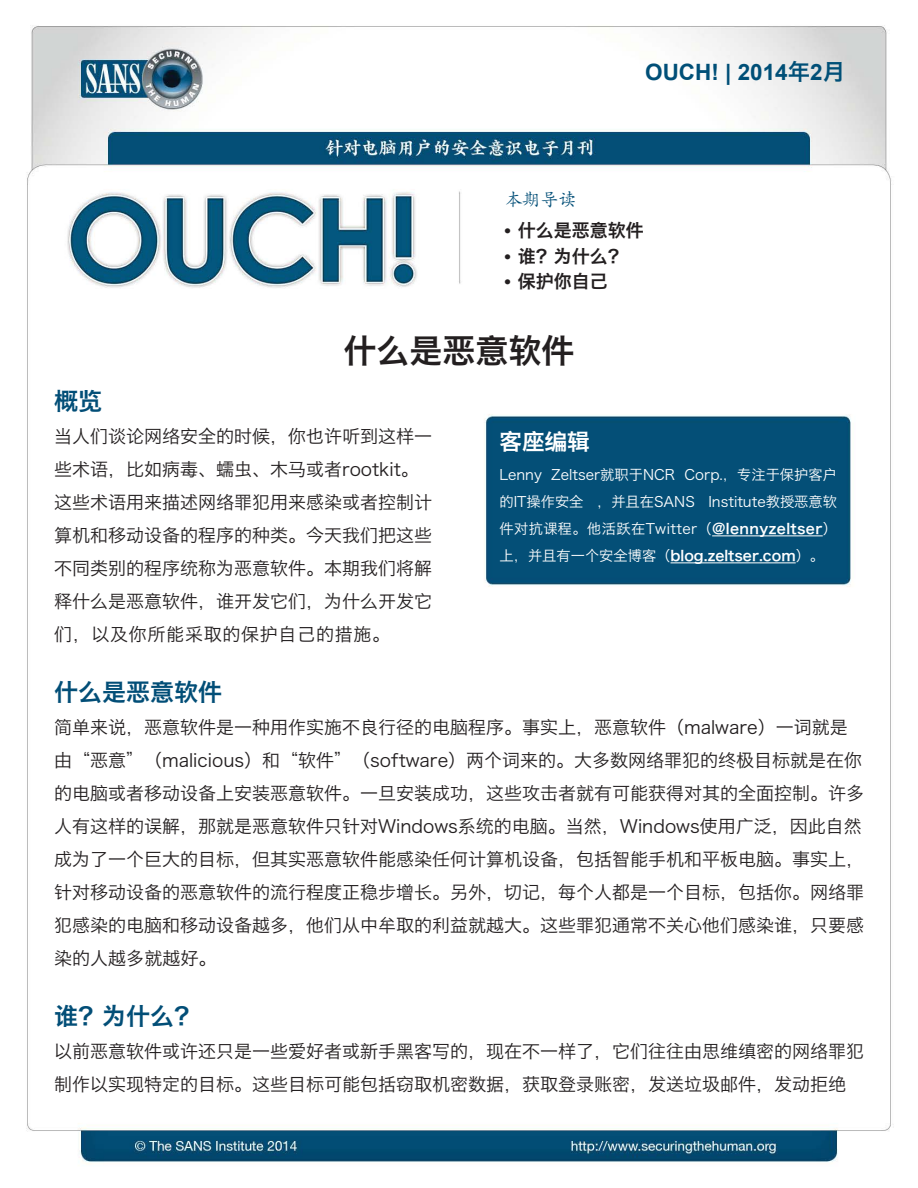
<style>
.page{position:relative;width:918px;height:1188px;background:#fff}
.page>*{position:absolute;margin:0;border:0;box-sizing:border-box;transform-origin:0 0}
.t1{font:33px "Hiragino Sans GB W6";color:#231f20}
.MainText{font:24px "Hiragino Sans GB W6";color:#024e77}
.t2{font:700 22.5px "Arial";color:#004f77}
.t3{font:22.5px "Hiragino Sans GB W6";color:#fff}
.MainText-2{font:18px/33px "Hiragino Sans GB W3";color:#231f20}
.t4{font:18px "Hiragino Sans GB W6";color:#231f20}
.t5{font:18px "Adobe Kaiti Std";color:#024e77}
.t6{font:14.25px/27px "Hiragino Sans GB W3";letter-spacing:.025em;color:#fff}
.t7{font:14.25px "Hiragino Sans GB W3";color:#fff}
.s1{font-family:"Hiragino Sans GB W6";font-weight:400}
.s2{font-family:"Arial";font-weight:700}
.s3{font-family:"Hiragino Sans GB W6"}
</style>
<div class="page">
<img style="left:26px;top:25px;width:865px;height:1139px">
<hr style="left:712px;top:536px;width:111px;height:1px;background:#fff">
<hr style="left:670px;top:563px;width:126px;height:1px;background:#fff">
<p class="t5" style="left:504px;top:188px;width:73px">本期导读</p>
<p class="t2" style="left:645px;top:58px;width:202px">OUCH! | 2014<span class="s1">年月</span>2</p>
<p class="t4" style="left:504px;top:219px;width:141px"><span class="s2">•</span> 什么是恶意软件</p>
<p class="t4" style="left:504px;top:244px;width:123px"><span class="s2">•</span> 谁？为什么?</p>
<p class="t4" style="left:504px;top:270px;width:105px"><span class="s2">•</span> 保护你自己</p>
<p class="t1" style="left:344px;top:329px;width:232px">什么是恶意软件</p>
<p class="MainText" style="left:54px;top:385px;width:49px">概览</p>
<p class="MainText-2" style="left:54px;top:419px;width:379px">当人们谈论网络安全的时候，你也许听到这样一些术语，比如病毒、蠕虫、木马或者rootkit。这些术语用来描述网络罪犯用来感染或者控制计算机和移动设备的程序的种类。今天我们把这些不同类别的程序统称为恶意软件。本期我们将解释什么是恶意软件，谁开发它们，为什么开发它们，以及你所能采取的保护自己的措施。</p>
<p class="MainText" style="left:54px;top:676px;width:169px">什么是恶意软件</p>
<p class="MainText-2" style="left:54px;top:710px;width:811px">简单来说，恶意软件是一种用作实施不良行径的电脑程序。事实上，恶意软件（malware）一词就是由“恶意”（malicious）和“软件”（software）两个词来的。大多数网络罪犯的终极目标就是在你的电脑或者移动设备上安装恶意软件。一旦安装成功，这些攻击者就有可能获得对其的全面控制。许多人有这样的误解，那就是恶意软件只针对Windows系统的电脑。当然，Windows使用广泛，因此自然成为了一个巨大的目标，但其实恶意软件能感染任何计算机设备，包括智能手机和平板电脑。事实上，针对移动设备的恶意软件的流行程度正稳步增长。另外，切记，每个人都是一个目标，包括你。网络罪犯感染的电脑和移动设备越多，他们从中牟取的利益就越大。这些罪犯通常不关心他们感染谁，只要感染的人越多就越好。</p>
<p class="MainText" style="left:54px;top:1000px;width:145px">谁？为什么?</p>
<p class="MainText-2" style="left:54px;top:1034px;width:811px">以前恶意软件或许还只是一些爱好者或新手黑客写的，现在不一样了，它们往往由思维缜密的网络罪犯制作以实现特定的目标。这些目标可能包括窃取机密数据，获取登录账密，发送垃圾邮件，发动拒绝</p>
<p class="t3" style="left:500px;top:427px;width:91px">客座编辑</p>
<p class="t7" style="left:685px;top:466px;width:154px">Corp.，专注于保护客户</p>
<p class="t7" style="left:551px;top:466px;width:125px">Zeltser就职于NCR</p>
<p class="t7" style="left:500px;top:466px;width:44px">Lenny</p>
<p class="t6" style="left:500px;top:488px;width:339px">的IT操作安全<br>件对抗课程。他活跃在Twitter（<span class="s3">@lennyzeltser</span>(上，并且有一个安全博客（<span class="s3">blog.zeltser.com</span>(。</p>
<p class="t7" style="left:597px;top:493px;width:99px">，并且在SANS</p>
<p class="t7" style="left:708px;top:493px;width:130px">Institute教授恶意软</p>
</div>
